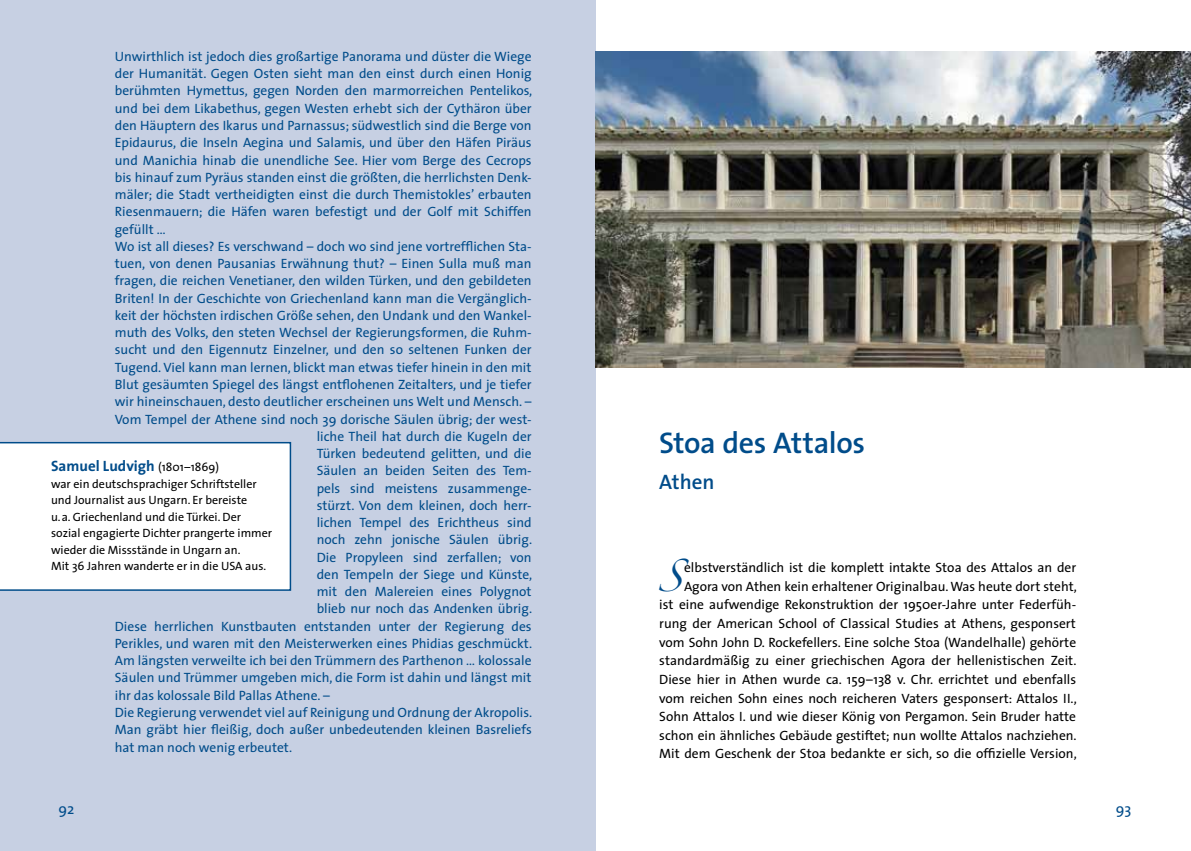
<style>
.page{position:relative;width:1191px;height:851px;background:#fff}
.page>*{position:absolute;margin:0;border:0;box-sizing:border-box;transform-origin:0 0}
.t1{font:600 30px "The Sans";letter-spacing:-.01em;color:#004c8a}
.t2{font:29.4px "Zapfino";color:#004c8a}
.t3{font:600 21px "The Sans";color:#004c8a}
.t4{font:700 15px "The Sans";color:#004c8a}
.t5{font:15px "The Sans";color:#004c8a}
.t6{font:13.5px "The Sans";color:#004c8a}
.t7{font:13.5px/18.6px "The Sans";color:#000;text-align:right}
.t8{font:12px/16.5px "The Sans";color:#000}
.s1{font-weight:400;font-size:12px;color:#000}
</style>
<div class="page">
<div style="left:0;top:0;width:595px;height:850px;background:#c7d0e3"></div>
<div style="left:0;top:442px;width:291px;height:148px;background:#fff"></div>
<img style="left:595px;top:52px;width:596px;height:315px">
<p class="t6" style="left:115px;top:45px;width:418px">Unwirthlich ist jedoch dies großartige Panorama und düster die Wiege</p>
<p class="t6" style="left:115px;top:62px;width:418px">der Humanität. Gegen Osten sieht man den einst durch einen Honig</p>
<p class="t6" style="left:115px;top:80px;width:419px">berühmten Hymettus, gegen Norden den marmorreichen Pentelikos,</p>
<p class="t6" style="left:115px;top:97px;width:418px">und bei dem Likabethus, gegen Westen erhebt sich der Cythäron über</p>
<p class="t6" style="left:115px;top:114px;width:418px">den Häuptern des Ikarus und Parnassus; südwestlich sind die Berge von</p>
<p class="t6" style="left:115px;top:131px;width:418px">Epidaurus, die Inseln Aegina und Salamis, und über den Häfen Piräus</p>
<p class="t6" style="left:115px;top:149px;width:418px">und Manichia hinab die unendliche See. Hier vom Berge des Cecrops</p>
<p class="t6" style="left:115px;top:166px;width:418px">bis hinauf zum Pyräus standen einst die größten, die herrlichsten Denk-</p>
<p class="t6" style="left:115px;top:183px;width:418px">mäler; die Stadt vertheidigten einst die durch Themistokles’ erbauten</p>
<p class="t6" style="left:115px;top:200px;width:418px">Riesenmauern; die Häfen waren befestigt und der Golf mit Schiffen</p>
<p class="t6" style="left:115px;top:218px;width:52px">gefüllt …</p>
<p class="t6" style="left:115px;top:235px;width:418px">Wo ist all dieses? Es verschwand – doch wo sind jene vortrefflichen Sta-</p>
<p class="t6" style="left:115px;top:252px;width:418px">tuen, von denen Pausanias Erwähnung thut? – Einen Sulla muß man</p>
<p class="t6" style="left:115px;top:269px;width:418px">fragen, die reichen Venetianer, den wilden Türken, und den gebildeten</p>
<p class="t6" style="left:115px;top:287px;width:418px">Briten! In der Geschichte von Griechenland kann man die Vergänglich-</p>
<p class="t6" style="left:115px;top:304px;width:418px">keit der höchsten irdischen Größe sehen, den Undank und den Wankel-</p>
<p class="t6" style="left:115px;top:321px;width:418px">muth des Volks, den steten Wechsel der Regierungsformen, die Ruhm-</p>
<p class="t6" style="left:115px;top:338px;width:418px">sucht und den Eigennutz Einzelner, und den so seltenen Funken der</p>
<p class="t6" style="left:115px;top:356px;width:418px">Tugend. Viel kann man lernen, blickt man etwas tiefer hinein in den mit</p>
<p class="t6" style="left:115px;top:373px;width:418px">Blut gesäumten Spiegel des längst entflohenen Zeitalters, und je tiefer</p>
<p class="t6" style="left:115px;top:390px;width:418px">wir hineinschauen, desto deutlicher erscheinen uns Welt und Mensch. –</p>
<p class="t6" style="left:115px;top:407px;width:418px">Vom Tempel der Athene sind noch 39 dorische Säulen übrig; der west-</p>
<p class="t6" style="left:317px;top:425px;width:216px">liche Theil hat durch die Kugeln der</p>
<p class="t6" style="left:317px;top:442px;width:216px">Türken bedeutend gelitten, und die</p>
<p class="t6" style="left:317px;top:459px;width:216px">Säulen an beiden Seiten des Tem-</p>
<p class="t6" style="left:317px;top:476px;width:216px">pels sind meistens zusammenge-</p>
<p class="t6" style="left:317px;top:494px;width:216px">stürzt. Von dem kleinen, doch herr-</p>
<p class="t6" style="left:317px;top:511px;width:216px">lichen Tempel des Erichtheus sind</p>
<p class="t6" style="left:317px;top:528px;width:217px">noch zehn jonische Säulen übrig.</p>
<p class="t6" style="left:317px;top:545px;width:216px">Die Propyleen sind zerfallen; von</p>
<p class="t6" style="left:317px;top:563px;width:217px">den Tempeln der Siege und Künste,</p>
<p class="t6" style="left:317px;top:580px;width:216px">mit den Malereien eines Polygnot</p>
<p class="t6" style="left:317px;top:597px;width:217px">blieb nur noch das Andenken übrig.</p>
<p class="t6" style="left:115px;top:614px;width:418px">Diese herrlichen Kunstbauten entstanden unter der Regierung des</p>
<p class="t6" style="left:115px;top:632px;width:419px">Perikles, und waren mit den Meisterwerken eines Phidias geschmückt.</p>
<p class="t6" style="left:115px;top:649px;width:418px">Am längsten verweilte ich bei den Trümmern des Parthenon … kolossale</p>
<p class="t6" style="left:115px;top:666px;width:418px">Säulen und Trümmer umgeben mich, die Form ist dahin und längst mit</p>
<p class="t6" style="left:115px;top:683px;width:216px">ihr das kolossale Bild Pallas Athene. –</p>
<p class="t6" style="left:115px;top:701px;width:419px">Die Regierung verwendet viel auf Reinigung und Ordnung der Akropolis.</p>
<p class="t6" style="left:115px;top:718px;width:418px">Man gräbt hier fleißig, doch außer unbedeutenden kleinen Basreliefs</p>
<p class="t6" style="left:115px;top:735px;width:179px">hat man noch wenig erbeutet.</p>
<p class="t4" style="left:51px;top:453px;width:170px">Samuel Ludvigh <span class="s1">(1801–1869)</span></p>
<p class="t8" style="left:51px;top:475px;width:223px">war ein deutschsprachiger Schriftsteller und Journalist aus Ungarn. Er bereiste<br>u.a. Griechenland und die Türkei. Der sozial engagierte Dichter prangerte immer wieder die Missstände in Ungarn an.<br>Mit 36 Jahren wanderte er in die USA aus.</p>
<h1 class="t1" style="left:659px;top:418px;width:207px">Stoa des Attalos</h1>
<h3 class="t3" style="left:659px;top:464px;width:57px">Athen</h3>
<h2 class="t2" style="left:657px;top:563px;width:26px">S</h2>
<p class="t7" style="left:659px;top:558px;width:419px">elbstverständlich ist die komplett intakte Stoa des Attalos an der Agora von Athen kein erhaltener Originalbau. Was heute dort steht,<br>ist eine aufwendige Rekonstruktion der 1950er-Jahre unter Federfüh&shy;rung der American School of Classical Studies at Athens, gesponsert vom Sohn John D. Rockefellers. Eine solche Stoa (Wandelhalle) gehörte standardmäßig zu einer griechischen Agora der hellenistischen Zeit.<br>Diese hier in Athen wurde ca. 159–138 v. Chr. errichtet und ebenfalls vom reichen Sohn eines noch reicheren Vaters gesponsert: Attalos II., Sohn Attalos I. und wie dieser König von Pergamon. Sein Bruder hatte schon ein ähnliches Gebäude gestiftet; nun wollte Attalos nachziehen.<br>Mit dem Geschenk der Stoa bedankte er sich, so die offizielle Version,</p>
<p class="t5" style="left:58px;top:796px;width:17px">92</p>
<p class="t5" style="left:1115px;top:796px;width:17px">93</p>
</div>
